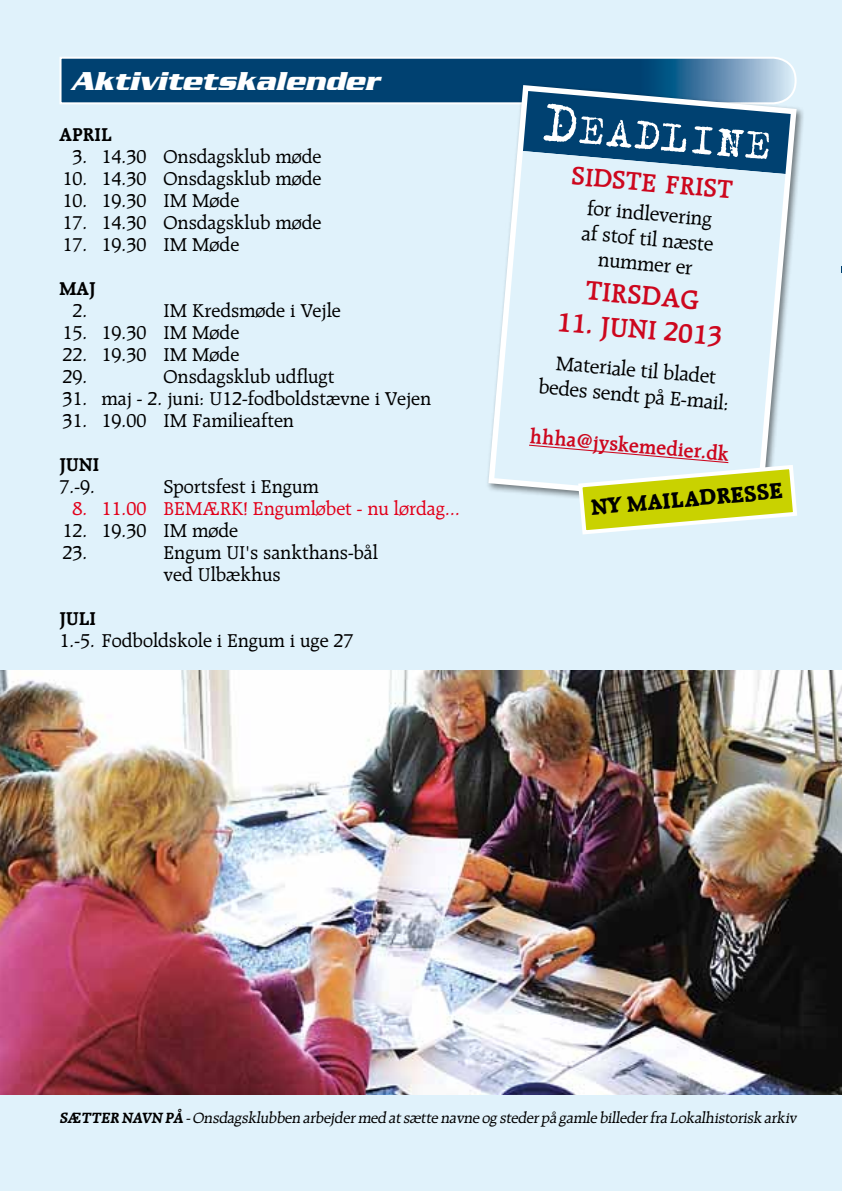
<style>
.page{position:relative;width:842px;height:1191px;background:#e0f2fb}
.page>*{position:absolute;margin:0;border:0;box-sizing:border-box;transform-origin:0 0}
.t1{font:47px "Trixie";color:#fff}
.t2{font:600 28.8px "Raleigh";color:#cd071e}
.t3{font:italic 700 28px "Serpentine";color:#fff}
.t4{font:600 27.4px "Raleigh";color:#cd071e}
.t5{font:24px "Raleigh Extra Bold BT";color:#000}
.t6{font:21.2px/25.2px "Raleigh";color:#000;text-align:center}
.t7{font:600 21.2px "Raleigh";color:#cd071e}
.t8{font:20px/22px "Raleigh";color:#000}
.t9{font:20px "Raleigh";color:#e2001a}
.t10{font:700 20px "Raleigh";color:#000}
.t11{font:16px "Raleigh";color:#000}
.s1{font-size:62.8px}
.s2{font-weight:700}
</style>
<div class="page">
<svg style="left:488px;top:174px;width:309px;height:316px"></svg>
<svg style="left:59px;top:57px;width:739px;height:117px"></svg>
<svg style="left:494px;top:151px;width:291px;height:343px"></svg>
<img style="left:0;top:670px;width:842px;height:424px">
<svg style="left:528px;top:444px;width:269px;height:91px"></svg>
<h3 class="t3" style="left:71px;top:64px;width:310px">Aktivitetskalender</h3>
<p class="t10" style="left:60px;top:123px;width:54px">APRIL</p>
<p class="t8" style="left:73px;top:145px;width:250px">3. 14.30 Onsdagsklub møde</p>
<p class="t8" style="left:63px;top:167px;width:260px">10. 14.30 Onsdagsklub møde</p>
<p class="t8" style="left:63px;top:189px;width:178px">10. 19.30 IM Møde</p>
<p class="t8" style="left:63px;top:211px;width:260px">17. 14.30 Onsdagsklub møde</p>
<p class="t8" style="left:63px;top:233px;width:178px">17. 19.30 IM Møde</p>
<p class="t10" style="left:60px;top:277px;width:38px">MAJ</p>
<p class="t8" style="left:73px;top:299px;width:16px">2.</p>
<p class="t8" style="left:164px;top:299px;width:179px">IM Kredsmøde i Vejle</p>
<p class="t8" style="left:63px;top:321px;width:178px">15. 19.30 IM Møde</p>
<p class="t8" style="left:63px;top:343px;width:178px">22. 19.30 IM Møde<br>29.</p>
<p class="t8" style="left:164px;top:365px;width:172px">Onsdagsklub udflugt</p>
<p class="t8" style="left:63px;top:387px;width:370px">31. maj - 2. juni: U12-fodboldstævne i Vejen</p>
<p class="t8" style="left:63px;top:409px;width:233px">31. 19.00 IM Familieaften</p>
<p class="t10" style="left:60px;top:453px;width:40px">JUNI</p>
<p class="t8" style="left:60px;top:475px;width:37px">7.-9.</p>
<p class="t8" style="left:164px;top:475px;width:157px">Sportsfest i Engum</p>
<p class="t9" style="left:73px;top:497px;width:389px">8. 11.00 BEMÆRK! Engumløbet - nu lørdag...</p>
<p class="t8" style="left:63px;top:519px;width:177px">12. 19.30 IM møde<br>23.</p>
<p class="t8" style="left:164px;top:541px;width:216px">Engum UI's sankthans-bål ved Ulbækhus</p>
<p class="t10" style="left:60px;top:607px;width:29px">JULI</p>
<p class="t8" style="left:60px;top:629px;width:296px">1.-5. Fodboldskole i Engum i uge 27</p>
<h1 class="t1" style="left:545px;top:95px;width:230px;rotate:5deg"><span class="s1">D</span>eadline</h1>
<h3 class="t4" style="left:573px;top:160px;width:163px;rotate:5deg">sidste frist</h3>
<p class="t6" style="left:585px;top:195px;width:134px;rotate:5deg">for indlevering af stof til næste nummer er</p>
<h2 class="t2" style="left:587px;top:274px;width:116px;rotate:5deg">TIRSDAG</h2>
<h2 class="t2" style="left:558px;top:306px;width:167px;rotate:5deg">11. JUNI 2013</h2>
<p class="t6" style="left:542px;top:349px;width:193px;rotate:5deg">Materiale til bladet bedes sendt på E-mail:</p>
<p class="t7" style="left:531px;top:424px;width:202px;rotate:5deg">hhha@jyskemedier.dk</p>
<p class="t5" style="left:590px;top:492px;width:193px;rotate:-5deg">NY MAILADRESSE</p>
<p class="t11" style="left:60px;top:1108px;width:741px"><span class="s2">SÆTTER NAVN PÅ</span> - Onsdagsklubben arbej der med at sætte navne og steder på gamle billeder fra Lokalhistorisk arkiv</p>
</div>
